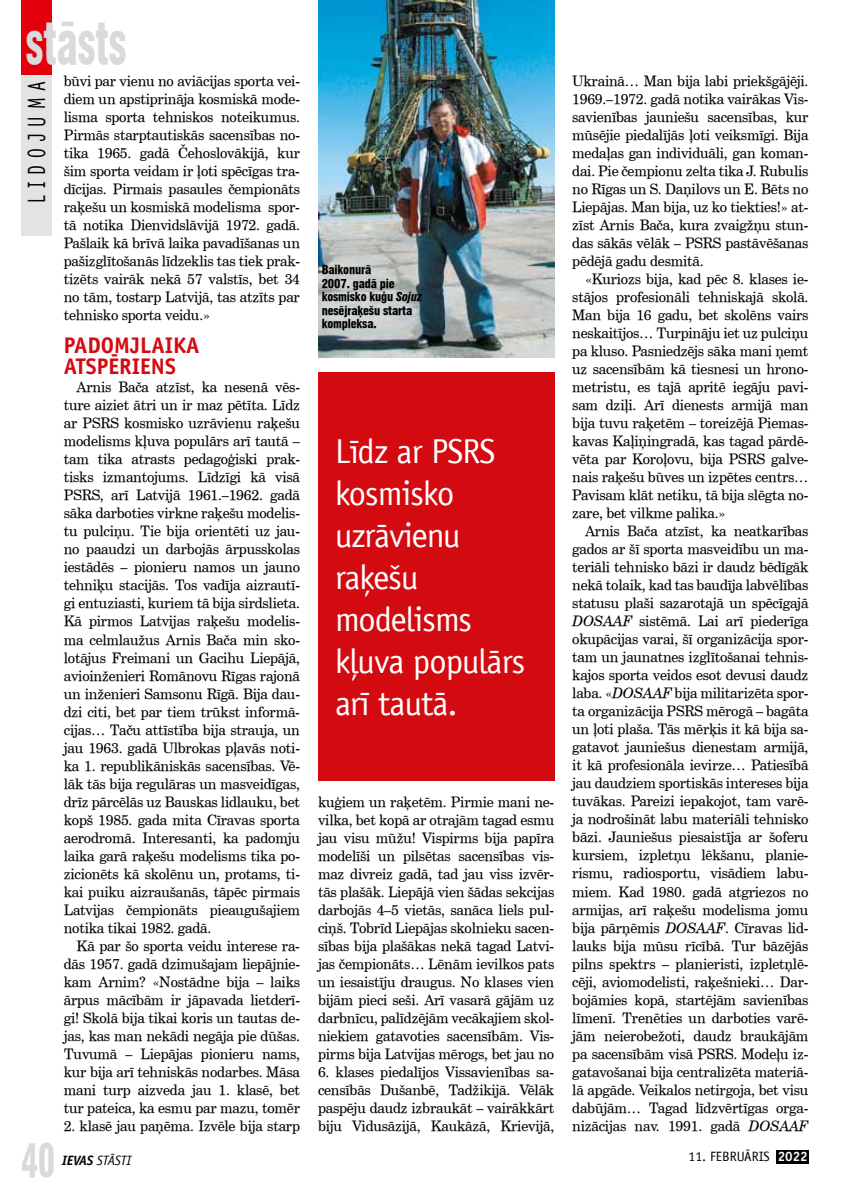
<style>
.page{position:relative;width:851px;height:1200px;background:#fff}
.page>*{position:absolute;margin:0;border:0;box-sizing:border-box;transform-origin:0 0}
.t1{font:900 condensed 57.6px "Swiss 721 TL";color:#d9dada;scale:.7 1}
.t2{font:900 condensed 45px "Swiss 721 TL";color:#d9dada;scale:.7 1}
.t3{font:34.5px/42px "Officina Sans Std";letter-spacing:-.025em;color:#fff}
.t4{font:24.9px "Officina Sans Std";letter-spacing:.4em;color:#000;scale:.7 1}
.t5{font:700 22.5px/21px "Officina Sans Std";color:#d40a11}
.t6{font:14.25px/18px "Century Schoolbook TL";letter-spacing:-.015em;color:#000;text-align:justify}
.t7{font:13.5px "Officina Sans Std";color:#000}
.t8{font:italic 13.5px "Officina Sans Std";letter-spacing:-.015em;color:#000}
.t9{font:700 13.5px "Officina Sans Std";color:#fff}
.t10{font:900 condensed 12px/13.5px "Swiss 721 TL";letter-spacing:-.015em;color:#000}
.s1{font-weight:700}
.s2{font-style:italic}
</style>
<div class="page">
<div style="left:318px;top:372px;width:236px;height:408px;background:#d40a11"></div>
<img style="left:318px;top:0;width:236px;height:357px">
<div style="left:775px;top:1149px;width:33px;height:13px;background:#000"></div>
<div style="left:21px;top:72px;width:31px;height:163px;background:#e3e3e3"></div>
<div style="left:21px;top:0;width:31px;height:74px;background:#e3000b"></div>
<h1 class="t1" style="left:26px;top:8px;width:145px">stāsts</h1>
<h3 class="t4" style="left:22px;top:203px;width:173px;rotate:-90deg">lid ojuma</h3>
<p class="t6" style="left:64px;top:72px;width:238px">būvi par vienu no aviācijas sporta vei&shy;diem un apstiprināja kosmiskā mode&shy;lisma sporta tehniskos noteikumus.<br>Pirmās starptautiskās sacensības no&shy;tika 1965. gadā Čehoslovākijā, kur šim sporta veidam ir ļoti spēcīgas tra&shy;dīcijas. Pirmais pasaules čempionāts raķešu un kosmiskā modelisma spor&shy;tā notika Dienvidslāvijā 1972. gadā.<br>Pašlaik kā brīvā laika pavadīšanas un pašizglītošanās līdzeklis tas tiek prak&shy;tizēts vairāk nekā 57 valstīs, bet 34 no tām, tostarp Latvijā, tas atzīts par tehnisko sporta veidu.»</p>
<h3 class="t5" style="left:64px;top:335px;width:137px">PADOMJLAIKA<br>ATSPĒRIENS</h3>
<p class="t6" style="left:64px;top:378px;width:238px;text-indent:13px">Arnis Bača atzīst, ka nesenā vēs&shy;ture aiziet ātri un ir maz pētīta. Līdz ar PSRS kosmisko uzrāvienu raķešu modelisms kļuva populārs arī tautā – tam tika atrasts pedagoģiski prak&shy;tisks izmantojums. Līdzīgi kā visā PSRS, arī Latvijā 1961.–1962. gadā sāka darboties virkne raķešu modelis&shy;tu pulciņu. Tie bija orientēti uz jau&shy;no paaudzi un darbojās ārpusskolas iestādēs – pionieru namos un jauno tehniķu stacijās. Tos vadīja aizrautī&shy;gi entuziasti, kuriem tā bija sirdslieta.<br>Kā pirmos Latvijas raķešu modelis&shy;ma celmlaužus Arnis Bača min sko&shy;lotājus Freimani un Gacihu Liepājā, avioinženieri Romānovu Rīgas rajonā un inženieri Samsonu Rīgā. Bija dau&shy;dzi citi, bet par tiem trūkst informā&shy;cijas… Taču attīstība bija strauja, un jau 1963. gadā Ulbrokas pļavās noti&shy;ka 1. republikāniskās sacensības. Vē&shy;lāk tās bija regulāras un masveidīgas, drīz pārcēlās uz Bauskas lidlauku, bet kopš 1985. gada mita Cīravas sporta aerodromā. Interesanti, ka padomju laika garā raķešu modelisms tika po&shy;zicionēts kā skolēnu un, protams, ti&shy;kai puiku aizraušanās, tāpēc pirmais Latvijas čempionāts pieaugušajiem notika tikai 1982. gadā.</p>
<p class="t6" style="left:64px;top:936px;width:238px;text-indent:13px">Kā par šo sporta veidu interese ra&shy;dās 1957. gadā dzimušajam liepājnie&shy;kam Arnim? «Nostādne bija – laiks ārpus mācībām ir jāpavada lietderī&shy;gi! Skolā bija tikai koris un tautas de&shy;jas, kas man nekādi negāja pie dūšas.<br>Tuvumā – Liepājas pionieru nams, kur bija arī tehniskās nodarbes. Māsa mani turp aizveda jau 1. klasē, bet tur pateica, ka esmu par mazu, tomēr</p>
<p class="t6" style="left:64px;top:1116px;width:238px">2. klasē jau paņēma. Izvēle bija starp</p>
<h2 class="t2" style="left:21px;top:1132px;width:50px">40</h2>
<p class="t8" style="left:62px;top:1152px;width:71px"><span class="s1">IEVAS</span> StĀsti</p>
<p class="t10" style="left:321px;top:263px;width:102px">Baikonurā<br>2007. gadā pie kosmisko kuģu <span class="s2">Sojuz </span>nesējraķešu starta kompleksa.</p>
<h3 class="t3" style="left:335px;top:430px;width:191px">Līdz ar PSRS kosmisko uzrāvienu raķešu modelisms kļuva populārs arī tautā.</h3>
<p class="t6" style="left:318px;top:792px;width:238px">kuģiem un raķetēm. Pirmie mani ne&shy;vilka, bet kopā ar otrajām tagad esmu jau visu mūžu! Vispirms bija papīra modelīši un pilsētas sacensības vis&shy;maz divreiz gadā, tad jau viss izvēr&shy;tās plašāk. Liepājā vien šādas sekcijas darbojās 4–5 vietās, sanāca liels pul&shy;ciņš. Tobrīd Liepājas skolnieku sacen&shy;sības bija plašākas nekā tagad Latvi&shy;jas čempionāts… Lēnām ievilkos pats un iesaistīju draugus. No klases vien bijām pieci seši. Arī vasarā gājām uz darbnīcu, palīdzējām vecākajiem skol&shy;niekiem gatavoties sacensībām. Vis&shy;pirms bija Latvijas mērogs, bet jau no</p>
<p class="t6" style="left:318px;top:1062px;width:238px">6. klases piedalījos Vissavienības sa&shy;censībās Dušanbē, Tadžikijā. Vēlāk paspēju daudz izbraukāt – vairākkārt biju Vidusāzijā, Kaukāzā, Krievijā,</p>
<p class="t6" style="left:572px;top:72px;width:238px">Ukrainā… Man bija labi priekšgājēji.<br>1969.–1972. gadā notika vairākas Vis&shy;savienības jauniešu sacensības, kur mūsējie piedalījās ļoti veiksmīgi. Bija medaļas gan individuāli, gan koman&shy;dai. Pie čempionu zelta tika J. Rubulis no Rīgas un S. Daņilovs un E. Bēts no Liepājas. Man bija, uz ko tiekties!» at&shy;zīst Arnis Bača, kura zvaigžņu stun&shy;das sākās vēlāk – PSRS pastāvēšanas pēdējā gadu desmitā.</p>
<p class="t6" style="left:572px;top:270px;width:238px;text-indent:13px">«Kuriozs bija, kad pēc 8. klases ie&shy;stājos profesionāli tehniskajā skolā.<br>Man bija 16 gadu, bet skolēns vairs neskaitījos… Turpināju iet uz pulciņu pa kluso. Pasniedzējs sāka mani ņemt uz sacensībām kā tiesnesi un hrono&shy;metristu, es tajā apritē iegāju pavi&shy;sam dziļi. Arī dienests armijā man bija tuvu raķetēm – toreizējā Piemas&shy;kavas Kaļiņingradā, kas tagad pārdē&shy;vēta par Koroļovu, bija PSRS galve&shy;nais raķešu būves un izpētes centrs… Pavisam klāt netiku, tā bija slēgta no&shy;zare, bet vilkme palika.»</p>
<p class="t6" style="left:572px;top:522px;width:238px;text-indent:13px">Arnis Bača atzīst, ka neatkarības gados ar šī sporta masveidību un ma&shy;teriāli tehnisko bāzi ir daudz bēdīgāk nekā tolaik, kad tas baudīja labvēlības statusu plaši sazarotajā un spēcīgajā <span class="s2">DOSAAF</span> sistēmā. Lai arī piederīga okupācijas varai, šī organizācija spor&shy;tam un jaunatnes izglītošanai tehnis&shy;kajos sporta veidos esot devusi daudz laba. «<span class="s2">DOSAAF</span> bija militarizēta spor&shy;ta organizācija PSRS mērogā – bagāta un ļoti plaša. Tās mērķis it kā bija sa&shy;gatavot jauniešus dienestam armijā, it kā profesionāla ievirze… Patiesībā jau daudziem sportiskās intereses bija tuvākas. Pareizi iepakojot, tam varē&shy;ja nodrošināt labu materiāli tehnisko bāzi. Jauniešus piesaistīja ar šoferu kursiem, izpletņu lēkšanu, planie&shy;rismu, radiosportu, visādiem labu&shy;miem. Kad 1980. gadā atgriezos no armijas, arī raķešu modelisma jomu bija pārņēmis <span class="s2">DOSAAF</span>. Cīravas lid&shy;lauks bija mūsu rīcībā. Tur bāzējās pilns spektrs – planieristi, izpletņlē&shy;cēji, aviomodelisti, raķešnieki… Dar&shy;bojāmies kopā, startējām savienības līmenī. Trenēties un darboties varē&shy;jām neierobežoti, daudz braukājām pa sacensībām visā PSRS. Modeļu iz&shy;gatavošanai bija centralizēta materiā&shy;lā apgāde. Veikalos netirgoja, bet visu dabūjām… Tagad līdzvērtīgas orga&shy;nizācijas nav. 1991. gadā <span class="s2">DOSAAF</span></p>
<p class="t7" style="left:688px;top:1148px;width:69px">11. FEBRUāris</p>
<p class="t9" style="left:777px;top:1147px;width:32px">2022</p>
</div>
